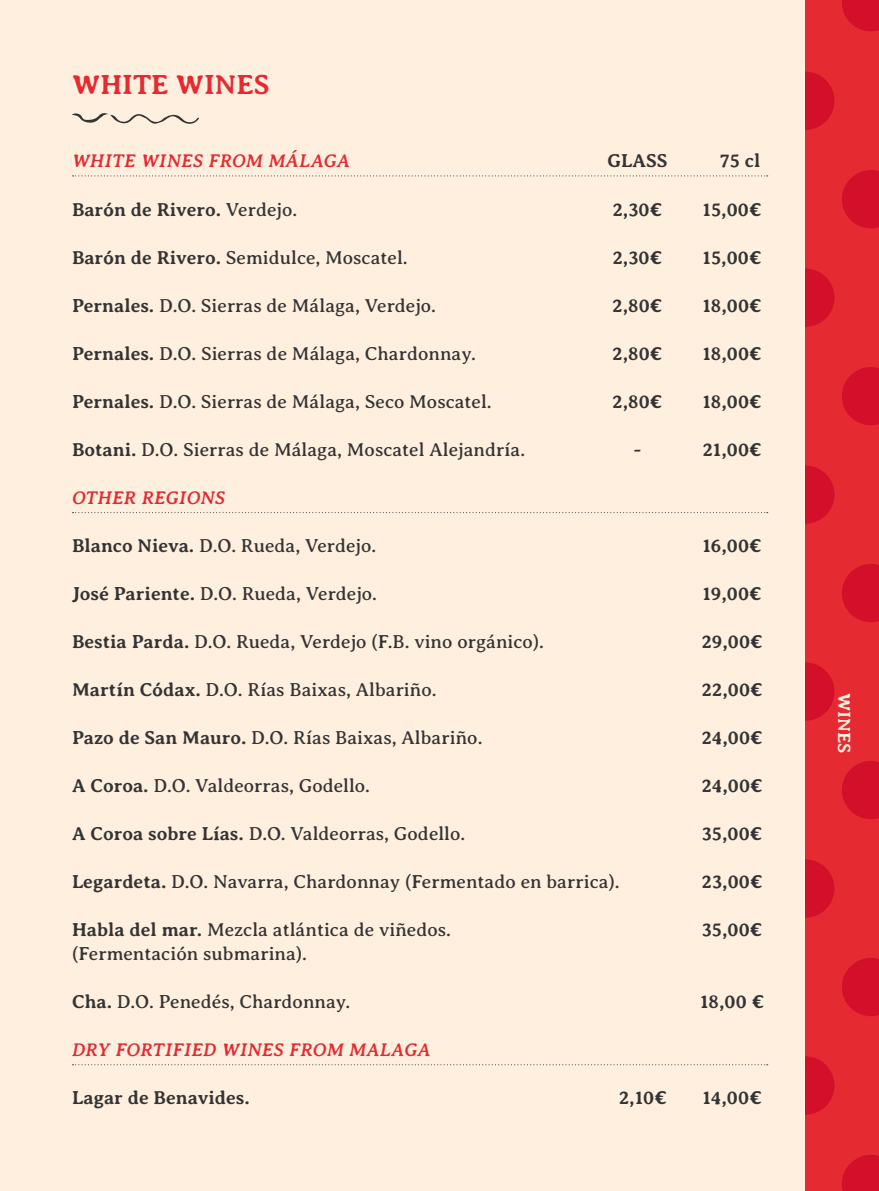
<style>
.page{position:relative;width:879px;height:1191px;background:#fff}
.page>*{position:absolute;margin:0;border:0;box-sizing:border-box;transform-origin:0 0}
.t1{font:700 28px "Averia Serif Libre";color:#e62a32}
.t2{font:19px/24px "Averia Serif Libre";color:#343434}
.t3{font:700 19px "Averia Serif Libre";color:#343434}
.t4{font:italic 700 19px "Averia Serif Libre";letter-spacing:.025em;color:#e62a32}
.t5{font:700 18px "Averia Serif Libre";color:#feefde}
.s1{font-weight:400}
.s2{font-weight:700}
</style>
<div class="page">
<div style="left:0;top:0;width:822px;height:1191px;background:#feefde"></div>
<svg style="left:72px;top:175px;width:696px;height:1px"></svg>
<svg style="left:72px;top:512px;width:696px;height:1px"></svg>
<svg style="left:72px;top:1064px;width:696px;height:1px"></svg>
<svg style="left:72px;top:113px;width:127px;height:11px"></svg>
<div style="left:805px;top:0;width:74px;height:1191px;background:#e62a32"></div>
<svg style="left:842px;top:1155px;width:37px;height:36px"></svg>
<svg style="left:805px;top:1056px;width:29px;height:58px"></svg>
<svg style="left:842px;top:958px;width:37px;height:58px"></svg>
<svg style="left:805px;top:859px;width:29px;height:58px"></svg>
<svg style="left:842px;top:761px;width:37px;height:58px"></svg>
<svg style="left:805px;top:662px;width:29px;height:58px"></svg>
<svg style="left:842px;top:564px;width:37px;height:58px"></svg>
<svg style="left:805px;top:465px;width:29px;height:59px"></svg>
<svg style="left:842px;top:367px;width:37px;height:58px"></svg>
<svg style="left:805px;top:268px;width:29px;height:59px"></svg>
<svg style="left:842px;top:170px;width:37px;height:58px"></svg>
<svg style="left:805px;top:72px;width:29px;height:58px"></svg>
<svg style="left:842px;top:0;width:37px;height:31px"></svg>
<h1 class="t1" style="left:72px;top:69px;width:199px">WHITE WINES</h1>
<p class="t4" style="left:72px;top:150px;width:279px">WHITE WINES FROM MÁLAGA</p>
<p class="t3" style="left:72px;top:199px;width:227px">Barón de Rivero. <span class="s1">Verdejo.</span></p>
<p class="t2" style="left:72px;top:246px;width:337px"><span class="s2">Barón de Rivero.</span> Semidulce, Moscatel.</p>
<p class="t2" style="left:72px;top:294px;width:366px"><span class="s2">Pernales.</span> D.O. Sierras de Málaga, Verdejo.</p>
<p class="t2" style="left:72px;top:342px;width:405px"><span class="s2">Pernales.</span> D.O. Sierras de Málaga, Chardonnay.</p>
<p class="t2" style="left:72px;top:390px;width:421px"><span class="s2">Pernales.</span> D.O. Sierras de Málaga, Seco Moscatel.</p>
<p class="t2" style="left:72px;top:438px;width:455px"><span class="s2">Botani.</span> D.O. Sierras de Málaga, Moscatel Alejandría.</p>
<p class="t4" style="left:72px;top:487px;width:154px">OTHER REGIONS</p>
<p class="t3" style="left:607px;top:150px;width:62px">GLASS</p>
<p class="t3" style="left:720px;top:150px;width:42px">75 cl</p>
<p class="t3" style="left:612px;top:199px;width:52px">2,30€</p>
<p class="t3" style="left:612px;top:247px;width:52px">2,30€</p>
<p class="t3" style="left:612px;top:295px;width:52px">2,80€</p>
<p class="t3" style="left:612px;top:343px;width:52px">2,80€</p>
<p class="t3" style="left:612px;top:391px;width:52px">2,80€</p>
<p class="t3" style="left:633px;top:439px;width:10px">-</p>
<p class="t3" style="left:702px;top:199px;width:61px">15,00€</p>
<p class="t3" style="left:702px;top:247px;width:61px">15,00€</p>
<p class="t3" style="left:702px;top:295px;width:61px">18,00€</p>
<p class="t3" style="left:702px;top:343px;width:61px">18,00€</p>
<p class="t3" style="left:702px;top:391px;width:61px">18,00€</p>
<p class="t3" style="left:702px;top:439px;width:61px">21,00€</p>
<p class="t2" style="left:72px;top:534px;width:306px"><span class="s2">Blanco Nieva.</span> D.O. Rueda, Verdejo.</p>
<p class="t2" style="left:72px;top:582px;width:306px"><span class="s2">José Pariente.</span> D.O. Rueda, Verdejo.</p>
<p class="t2" style="left:72px;top:630px;width:473px"><span class="s2">Bestia Parda.</span> D.O. Rueda, Verdejo (F.B. vino orgánico).</p>
<p class="t2" style="left:72px;top:678px;width:366px"><span class="s2">Martín Códax.</span> D.O. Rías Baixas, Albariño.</p>
<p class="t2" style="left:72px;top:726px;width:412px"><span class="s2">Pazo de San Mauro.</span> D.O. Rías Baixas, Albariño.</p>
<p class="t2" style="left:72px;top:774px;width:299px"><span class="s2">A Coroa.</span> D.O. Valdeorras, Godello.</p>
<p class="t2" style="left:72px;top:822px;width:395px"><span class="s2">A Coroa sobre Lías.</span> D.O. Valdeorras, Godello.</p>
<p class="t2" style="left:72px;top:870px;width:549px"><span class="s2">Legardeta.</span> D.O. Navarra, Chardonnay (Fermentado en barrica).</p>
<p class="t2" style="left:72px;top:918px;width:380px"><span class="s2">Habla del mar.</span> Mezcla atlántica de viñedos. (Fermentación submarina).</p>
<p class="t2" style="left:72px;top:990px;width:280px"><span class="s2">Cha.</span> D.O. Penedés, Chardonnay.</p>
<p class="t3" style="left:702px;top:535px;width:61px">16,00€</p>
<p class="t3" style="left:702px;top:583px;width:61px">19,00€</p>
<p class="t3" style="left:701px;top:631px;width:63px">29,00€</p>
<p class="t3" style="left:701px;top:679px;width:63px">22,00€</p>
<p class="t3" style="left:701px;top:727px;width:63px">24,00€</p>
<p class="t3" style="left:701px;top:775px;width:63px">24,00€</p>
<p class="t3" style="left:702px;top:823px;width:63px">35,00€</p>
<p class="t3" style="left:701px;top:871px;width:63px">23,00€</p>
<p class="t3" style="left:702px;top:919px;width:63px">35,00€</p>
<p class="t3" style="left:700px;top:991px;width:66px">18,00 €</p>
<p class="t4" style="left:72px;top:1039px;width:360px">DRY FORTIFIED WINES FROM MALAGA</p>
<p class="t3" style="left:72px;top:1087px;width:179px">Lagar de Benavides.</p>
<p class="t3" style="left:619px;top:1087px;width:50px">2,10€</p>
<p class="t3" style="left:702px;top:1087px;width:61px">14,00€</p>
<p class="t5" style="left:854px;top:692px;width:62px;rotate:90deg">WINES</p>
</div>
